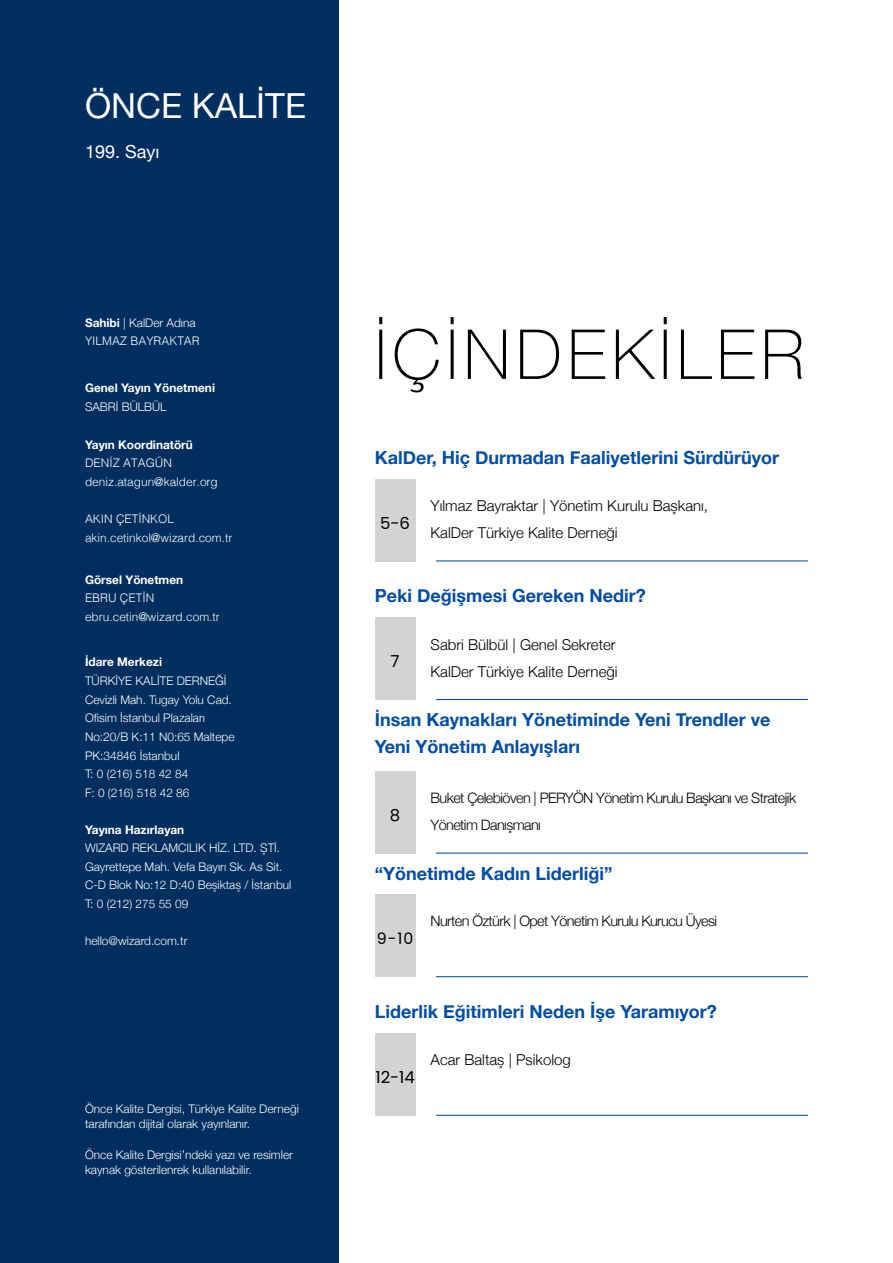
<style>
.page{position:relative;width:893px;height:1263px;background:#fff}
.page>*{position:absolute;margin:0;border:0;box-sizing:border-box;transform-origin:0 0}
.t1{font:100 69px "Helvetica Neue";letter-spacing:.08em;color:#000}
.t2{font:34.5px "Helvetica Neue";color:#fff}
.t3{font:700 18px/27px "Helvetica Neue";color:#034ea2}
.t4{font:18px "Helvetica Neue";color:#fff}
.t5{font:16.5px "Poppins";color:#000}
.t6{font:15.75px "Poppins";color:#000}
.t7{font:300 15px/27px "Helvetica Neue";color:#000}
.t8{font:300 14.4px/27px "Helvetica Neue";letter-spacing:-.04em;color:#000}
.t9{font:300 11.85px/18.6px "Helvetica Neue";color:#fff}
.t10{font:300 11.85px/18.6px "Helvetica";color:#fff}
.t11{font:700 11.85px "Helvetica Neue";color:#fff}
.s1{font-weight:700}
</style>
<div class="page">
<div style="left:0;top:0;width:338px;height:1263px;background:#002e5e"></div>
<div style="left:375px;top:1033px;width:41px;height:83px;background:#d1d3d4"></div>
<hr style="left:436px;top:1115px;width:372px;height:1px;background:#034ea2">
<div style="left:375px;top:617px;width:41px;height:83px;background:#d1d3d4"></div>
<hr style="left:436px;top:699px;width:372px;height:1px;background:#034ea2">
<div style="left:375px;top:479px;width:41px;height:82px;background:#d1d3d4"></div>
<hr style="left:436px;top:560px;width:372px;height:1px;background:#034ea2">
<div style="left:375px;top:771px;width:41px;height:83px;background:#d1d3d4"></div>
<hr style="left:436px;top:852px;width:372px;height:2px;background:#034ea2">
<div style="left:375px;top:895px;width:41px;height:82px;background:#d1d3d4"></div>
<hr style="left:436px;top:976px;width:372px;height:1px;background:#034ea2">
<h2 class="t2" style="left:85px;top:80px;width:223px">ÖNCE KALİTE</h2>
<h3 class="t4" style="left:85px;top:139px;width:76px">199. Sayı</h3>
<p class="t9" style="left:85px;top:312px;width:112px"><span class="s1">Sahibi</span> | KalDer Adına</p>
<p class="t10" style="left:85px;top:331px;width:116px">YILMAZ BAYRAKTAR</p>
<p class="t11" style="left:85px;top:378px;width:132px">Genel Yayın Yönetmeni</p>
<p class="t9" style="left:85px;top:396px;width:83px">SABRİ BÜLBÜL</p>
<p class="t11" style="left:85px;top:435px;width:109px">Yayın Koordinatörü</p>
<p class="t10" style="left:85px;top:453px;width:134px">DENİZ ATAGÜN deniz.atagun@kalder.org</p>
<p class="t10" style="left:85px;top:509px;width:149px">AKIN ÇETİNKOL akin.cetinkol@wizard.com.tr</p>
<p class="t11" style="left:85px;top:570px;width:100px">Görsel Yönetmen</p>
<p class="t10" style="left:85px;top:588px;width:136px">EBRU ÇETİN ebru.cetin@wizard.com.tr</p>
<p class="t11" style="left:85px;top:653px;width:79px">İdare Merkezi</p>
<p class="t9" style="left:85px;top:670px;width:151px">TÜRKİYE KALİTE DERNEĞİ<br>Cevizli Mah. Tugay Yolu Cad.<br>Ofisim İstanbul Plazaları<br>No:20/B K:11 N0:65 Maltepe<br>PK:34846 İstanbul<br>T: 0 (216) 518 42 84<br>F: 0 (216) 518 42 86</p>
<p class="t11" style="left:85px;top:820px;width:101px">Yayına Hazırlayan</p>
<p class="t9" style="left:85px;top:838px;width:208px">WIZARD REKLAMCILIK HİZ. LTD. ŞTİ.<br>Gayrettepe Mah. Vefa Bayırı Sk. As Sit.<br>C-D Blok No:12 D:40 Beşiktaş / İstanbul<br>T: 0 (212) 275 55 09</p>
<p class="t9" style="left:85px;top:931px;width:104px">hello@wizard.com.tr</p>
<p class="t9" style="left:85px;top:1100px;width:215px;line-height:15.1px">Önce Kalite Dergisi, Türkiye Kalite Derneği tarafından dijital olarak yayınlanır.</p>
<p class="t9" style="left:85px;top:1146px;width:209px;line-height:15.1px">Önce Kalite Dergisi’ndeki yazı ve resimler kaynak gösterilenrek kullanılabilir.</p>
<h1 class="t1" style="left:375px;top:302px;width:431px">İÇİNDEKİLER</h1>
<h3 class="t3" style="left:375px;top:444px;width:406px">KalDer, Hiç Durmadan Faaliyetlerini Sürdürüyor</h3>
<h3 class="t5" style="left:380px;top:513px;width:31px">5-6</h3>
<p class="t7" style="left:431px;top:491px;width:279px">Yılmaz Bayraktar | Yönetim Kurulu Başkanı,<br>KalDer Türkiye Kalite Derneği</p>
<h3 class="t3" style="left:375px;top:583px;width:272px">Peki Değişmesi Gereken Nedir?</h3>
<h3 class="t5" style="left:391px;top:652px;width:11px">7</h3>
<p class="t7" style="left:431px;top:630px;width:188px">Sabri Bülbül | Genel Sekreter<br>KalDer Türkiye Kalite Derneği</p>
<h3 class="t3" style="left:375px;top:706px;width:397px">İnsan Kaynakları Yönetiminde Yeni Trendler ve<br>Yeni Yönetim Anlayışları</h3>
<h3 class="t5" style="left:390px;top:806px;width:12px">8</h3>
<p class="t8" style="left:431px;top:783px;width:367px">Buket Çelebiöven | PERYÖN Yönetim Kurulu Başkanı ve Stratejik<br>Yönetim Danışmanı</p>
<h3 class="t3" style="left:375px;top:860px;width:239px">“Yönetimde Kadın Liderliği”</h3>
<h3 class="t6" style="left:377px;top:929px;width:38px">9-10</h3>
<p class="t8" style="left:431px;top:907px;width:288px">Nurten Öztürk | Opet Yönetim Kurulu Kurucu Üyesi</p>
<h3 class="t3" style="left:375px;top:999px;width:343px">Liderlik Eğitimleri Neden İşe Yaramıyor?</h3>
<h3 class="t5" style="left:375px;top:1068px;width:41px">12-14</h3>
<p class="t7" style="left:431px;top:1045px;width:142px">Acar Baltaş | Psikolog</p>
</div>
